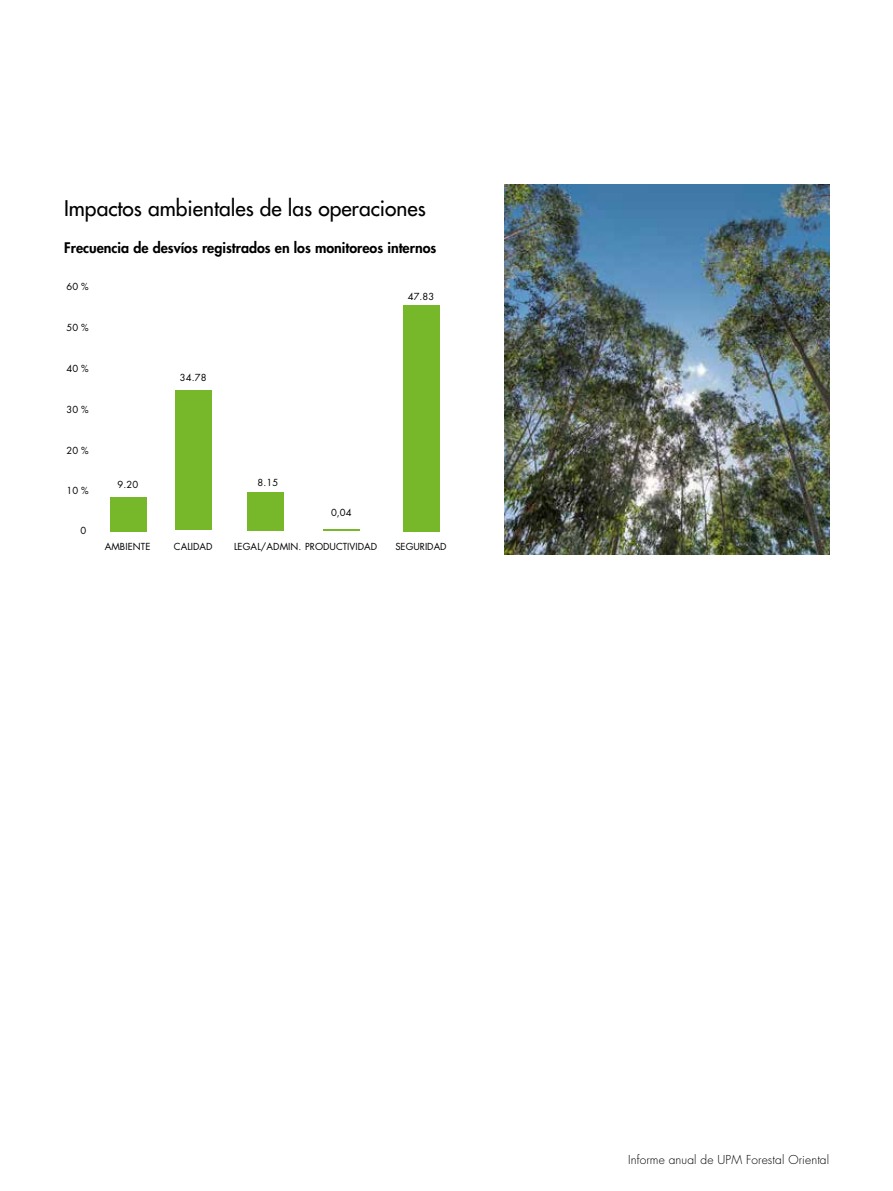
<style>
.page{position:relative;width:893px;height:1191px;background:#fff}
.page>*{position:absolute;margin:0;border:0;box-sizing:border-box;transform-origin:0 0}
.t1{font:500 21px "Futura Std";color:#000}
.t2{font:800 14.25px "Futura Std";color:#000}
.t3{font:300 12px "Futura Std";letter-spacing:.01em;color:#000}
.t4{font:9.45px "Futura Std";letter-spacing:.01em;color:#000}
</style>
<div class="page">
<div style="left:110px;top:497px;width:37px;height:35px;background:#76b82a"></div>
<div style="left:175px;top:390px;width:36px;height:140px;background:#76b82a"></div>
<div style="left:247px;top:492px;width:36px;height:38px;background:#76b82a"></div>
<hr style="left:323px;top:529px;width:36px;height:1px;background:#76b82a">
<div style="left:403px;top:305px;width:36px;height:227px;background:#76b82a"></div>
<img style="left:504px;top:184px;width:325px;height:370px">
<h1 class="t1" style="left:64px;top:195px;width:363px">Impactos ambientales de las operaciones</h1>
<h2 class="t2" style="left:64px;top:238px;width:374px">Frecuencia de desvíos registrados en los monitoreos internos</h2>
<p class="t4" style="left:66px;top:281px;width:24px">60 %</p>
<p class="t4" style="left:66px;top:322px;width:24px">50 %</p>
<p class="t4" style="left:66px;top:362px;width:24px">40 %</p>
<p class="t4" style="left:66px;top:403px;width:24px">30 %</p>
<p class="t4" style="left:66px;top:444px;width:24px">20 %</p>
<p class="t4" style="left:66px;top:485px;width:24px">10 %</p>
<p class="t4" style="left:80px;top:525px;width:7px">0</p>
<p class="t4" style="left:118px;top:478px;width:22px">9.20</p>
<p class="t4" style="left:105px;top:541px;width:47px">AMBIENTE</p>
<p class="t4" style="left:180px;top:372px;width:28px">34.78</p>
<p class="t4" style="left:258px;top:477px;width:22px">8.15</p>
<p class="t4" style="left:331px;top:507px;width:22px">0,04</p>
<p class="t4" style="left:408px;top:290px;width:28px">47.83</p>
<p class="t4" style="left:174px;top:541px;width:40px">CALIDAD</p>
<p class="t4" style="left:234px;top:541px;width:145px">LEGAL/ADMIN. PRODUCTIVIDAD</p>
<p class="t4" style="left:395px;top:541px;width:53px">SEGURIDAD</p>
<p class="t3" style="left:628px;top:1152px;width:203px">Informe anual de UPM Forestal Oriental</p>
</div>
